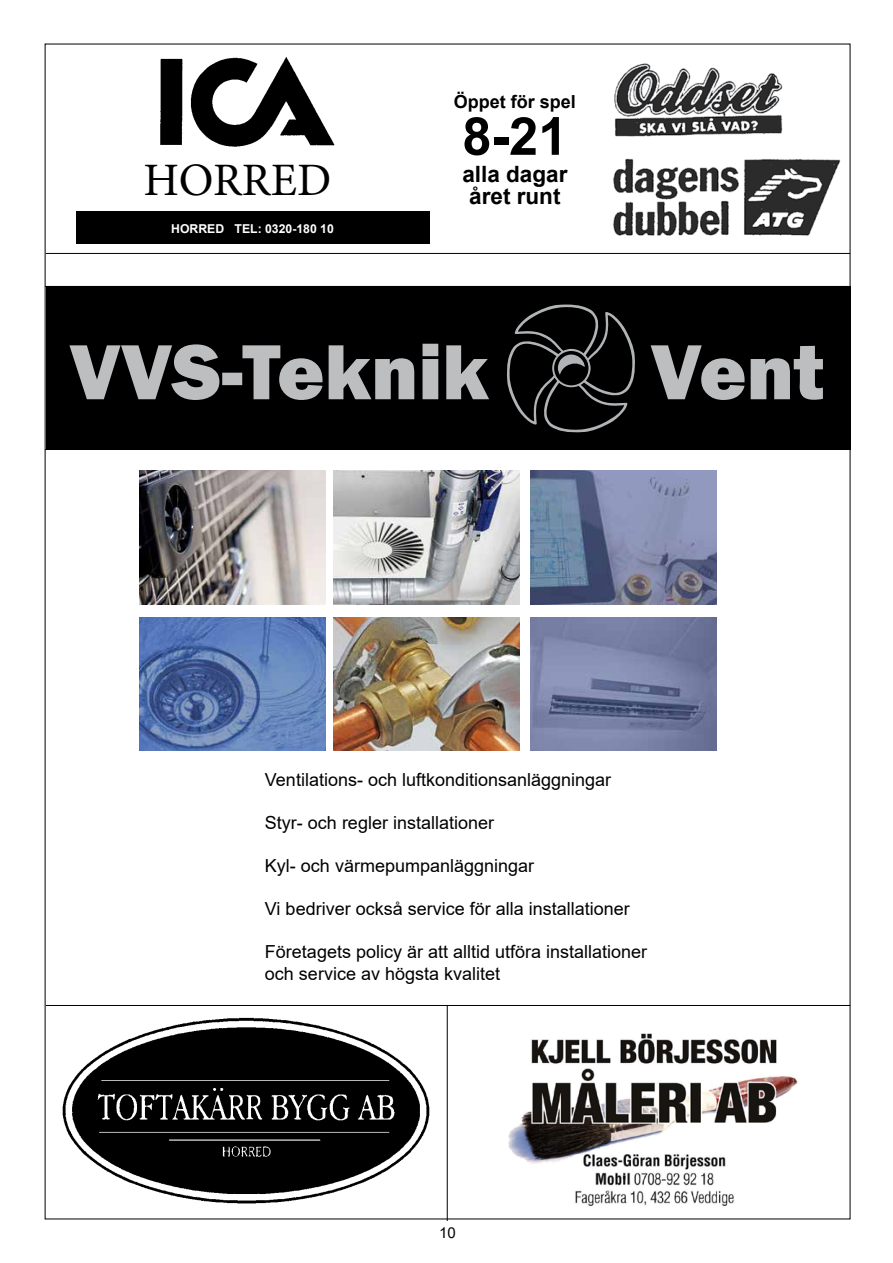
<style>
.page{position:relative;width:893px;height:1263px;background:#fff}
.page>*{position:absolute;margin:0;border:0;box-sizing:border-box;transform-origin:0 0}
.t1{font:700 52.5px "Arial";color:#000}
.t2{font:46.5px "Minion Pro";color:#000}
.t3{font:700 22.5px/22.5px "Arial";color:#000;text-align:center}
.t4{font:18px/21.6px "Arial";color:#000}
.t5{font:700 18px "Arial";color:#000}
.t6{font:15px "Arial";color:#000}
.t7{font:700 12.3px "Arial";color:#fff}
</style>
<div class="page">
<hr style="left:46px;top:253px;width:804px;height:1px;background:#000">
<img style="left:613px;top:63px;width:228px;height:173px">
<img style="left:62px;top:1017px;width:368px;height:187px">
<div style="left:76px;top:211px;width:353px;height:32px;background:#000"></div>
<img style="left:160px;top:57px;width:175px;height:90px">
<div style="left:47px;top:286px;width:801px;height:164px;background:#000"></div>
<svg style="left:69px;top:305px;width:754px;height:128px;background:#252626"></svg>
<img style="left:139px;top:470px;width:186px;height:134px">
<img style="left:333px;top:470px;width:186px;height:134px">
<img style="left:531px;top:470px;width:185px;height:134px">
<img style="left:139px;top:617px;width:186px;height:134px">
<img style="left:333px;top:617px;width:186px;height:134px">
<img style="left:531px;top:617px;width:185px;height:134px">
<hr style="left:46px;top:1005px;width:804px;height:1px;background:#000">
<img style="left:508px;top:1033px;width:290px;height:173px">
<hr style="left:447px;top:1006px;width:1px;height:215px;background:#000">
<h2 class="t2" style="left:144px;top:149px;width:189px">HORRED</h2>
<p class="t7" style="left:171px;top:220px;width:164px">HORRED TEL: 0320-180 10</p>
<p class="t5" style="left:454px;top:89px;width:124px">Öppet för spel</p>
<h1 class="t1" style="left:462px;top:99px;width:107px">8-21</h1>
<p class="t3" style="left:462px;top:163px;width:107px">alla dagar året runt</p>
<p class="t4" style="left:265px;top:768px;width:348px">Ventilations- och luftkonditionsanläggningar</p>
<p class="t4" style="left:265px;top:811px;width:231px">Styr- och regler installationer</p>
<p class="t4" style="left:265px;top:855px;width:271px">Kyl- och värmepumpanläggningar</p>
<p class="t4" style="left:265px;top:898px;width:366px">Vi bedriver också service för alla installationer</p>
<p class="t4" style="left:265px;top:941px;width:384px">Företagets policy är att alltid utföra installationer och service av högsta kvalitet</p>
<p class="t6" style="left:439px;top:1222px;width:18px">10</p>
</div>
